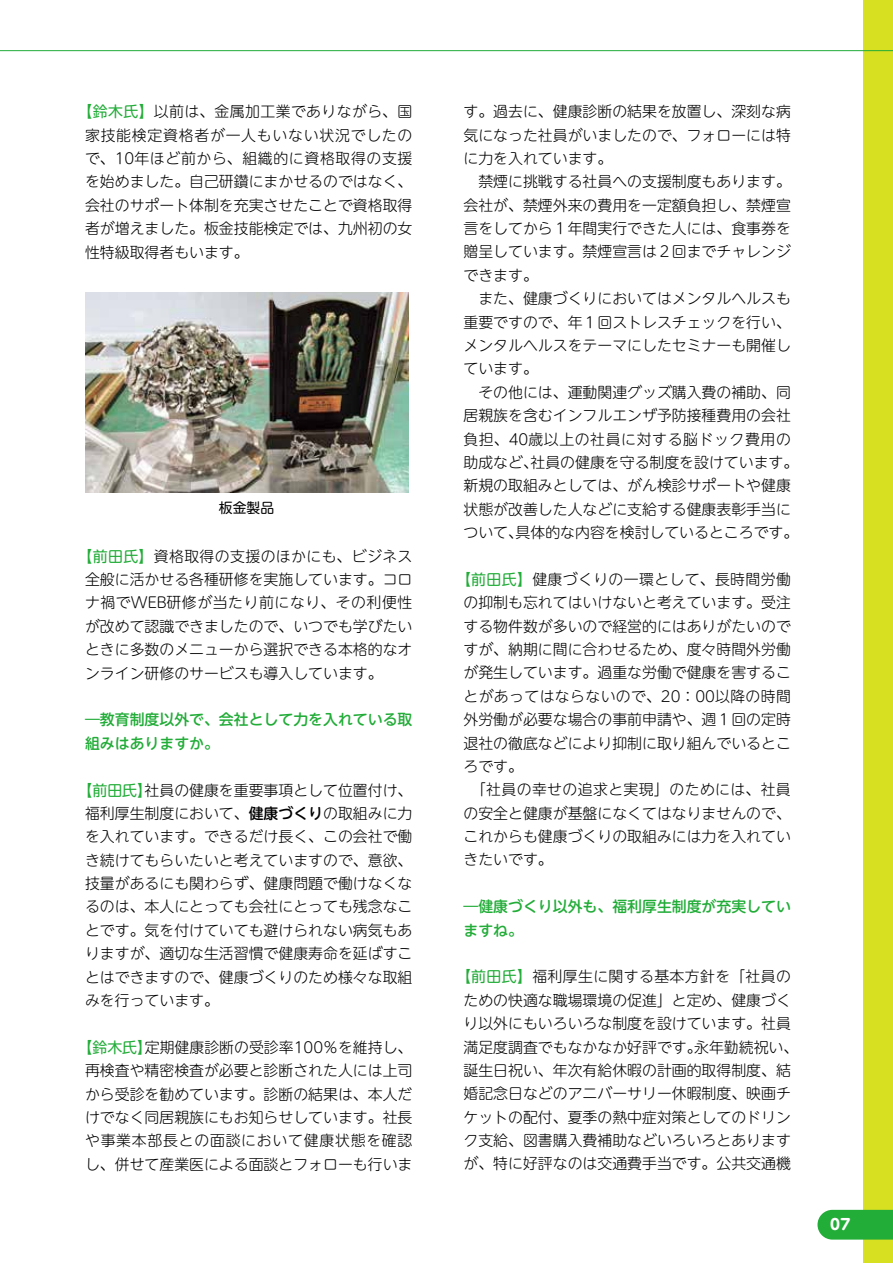
<style>
.page{position:relative;width:893px;height:1263px;background:#fff}
.page>*{position:absolute;margin:0;border:0;box-sizing:border-box;transform-origin:0 0}
.t1{font:700 15px "UD Shin M Go Pro";color:#fff}
.t2{font:300 14.85px/23.4px "UD Shin M Go Pro";color:#000;text-align:justify}
.t3{font:500 14.85px/23.4px "UD Shin M Go Pro";color:#22ac38}
.t4{font:13.8px "UD Shin M Go Pro";color:#000}
.s1{font-weight:400;color:#22ac38}
.s2{font-weight:500}
</style>
<div class="page">
<div style="left:863px;top:0;width:30px;height:1263px;background:#d8e022"></div>
<hr style="left:0;top:50px;width:893px;height:1px;background:#22ac38">
<img style="left:85px;top:293px;width:323px;height:200px">
<div style="left:817px;top:1210px;width:76px;height:29px;background:#22ac38"></div>
<p class="t2" style="left:85px;top:99px;width:329px;text-indent:-7px"><span class="s1">【鈴木氏】</span>以前は、金属加工業でありながら、国家技能検定資格者が一人もいない状況でしたので、10年ほど前から、組織的に資格取得の支援を始めました。自己研鑽にまかせるのではなく、会社のサポート体制を充実させたことで資格取得者が増えました。板金技能検定では、九州初の女性特級取得者もいます。</p>
<p class="t4" style="left:219px;top:497px;width:57px">板金製品</p>
<p class="t2" style="left:85px;top:543px;width:329px;text-indent:-7px"><span class="s1">【前田氏】</span>資格取得の支援のほかにも、ビジネス全般に活かせる各種研修を実施しています。コロナ禍でWEB研修が当たり前になり、その利便性が改めて認識できましたので、いつでも学びたいときに多数のメニューから選択できる本格的なオンライン研修のサービスも導入しています。</p>
<p class="t3" style="left:85px;top:707px;width:329px">―教育制度以外で、会社として力を入れている取組みはありますか。</p>
<p class="t2" style="left:85px;top:777px;width:329px;text-indent:-7px"><span class="s1">【前田氏】</span>社員の健康を重要事項として位置付け、福利厚生制度において、<span class="s2">健康づくり</span>の取組みに力を入れています。できるだけ長く、この会社で働き続けてもらいたいと考えていますので、意欲、技量があるにも関わらず、健康問題で働けなくなるのは、本人にとっても会社にとっても残念なことです。気を付けていても避けられない病気もありますが、適切な生活習慣で健康寿命を延ばすことはできますので、健康づくりのため様々な取組みを行っています。</p>
<p class="t2" style="left:78px;top:1035px;width:336px;text-align:center"><span class="s1">【鈴木氏】</span>定期健康診断の受診率100％を維持し、再検査や精密検査が必要と診断された人には上司から受診を勧めています。診断の結果は、本人だけでなく同居親族にもお知らせしています。社長や事業本部長との面談において健康状態を確認し、併せて産業医による面談とフォローも行いま</p>
<p class="t2" style="left:463px;top:99px;width:336px;text-align:left">す。過去に、健康診断の結果を放置し、深刻な病気になった社員がいましたので、フォローには特に力を入れています。<br>　禁煙に挑戦する社員への支援制度もあります。会社が、禁煙外来の費用を一定額負担し、禁煙宣言をしてから１年間実行できた人には、食事券を贈呈しています。禁煙宣言は２回までチャレンジできます。<br>　また、健康づくりにおいてはメンタルヘルスも重要ですので、年１回ストレスチェックを行い、メンタルヘルスをテーマにしたセミナーも開催しています。<br>　その他には、運動関連グッズ購入費の補助、同居親族を含むインフルエンザ予防接種費用の会社負担、40歳以上の社員に対する脳ドック費用の助成など、社員の健康を守る制度を設けています。新規の取組みとしては、がん検診サポートや健康状態が改善した人などに支給する健康表彰手当について、具体的な内容を検討しているところです。</p>
<p class="t2" style="left:463px;top:567px;width:329px;text-align:left;text-indent:-7px"><span class="s1">【前田氏】</span>健康づくりの一環として、長時間労働の抑制も忘れてはいけないと考えています。受注する物件数が多いので経営的にはありがたいのですが、納期に間に合わせるため、度々時間外労働が発生しています。過重な労働で健康を害することがあってはならないので、20：00以降の時間外労働が必要な場合の事前申請や、週１回の定時退社の徹底などにより抑制に取り組んでいるところです。<br>　「社員の幸せの追求と実現」のためには、社員の安全と健康が基盤になくてはなりませんので、これからも健康づくりの取組みには力を入れていきたいです。</p>
<p class="t3" style="left:463px;top:894px;width:329px">―健康づくり以外も、福利厚生制度が充実していますね。</p>
<p class="t2" style="left:456px;top:964px;width:344px;text-align:center"><span class="s1">【前田氏】</span>福利厚生に関する基本方針を「社員のための快適な職場環境の促進」と定め、健康づくり以外にもいろいろな制度を設けています。社員満足度調査でもなかなか好評です。永年勤続祝い、誕生日祝い、年次有給休暇の計画的取得制度、結婚記念日などのアニバーサリー休暇制度、映画チケットの配付、夏季の熱中症対策としてのドリンク支給、図書購入費補助などいろいろとありますが、特に好評なのは交通費手当です。公共交通機</p>
<p class="t1" style="left:830px;top:1212px;width:22px">07</p>
</div>
